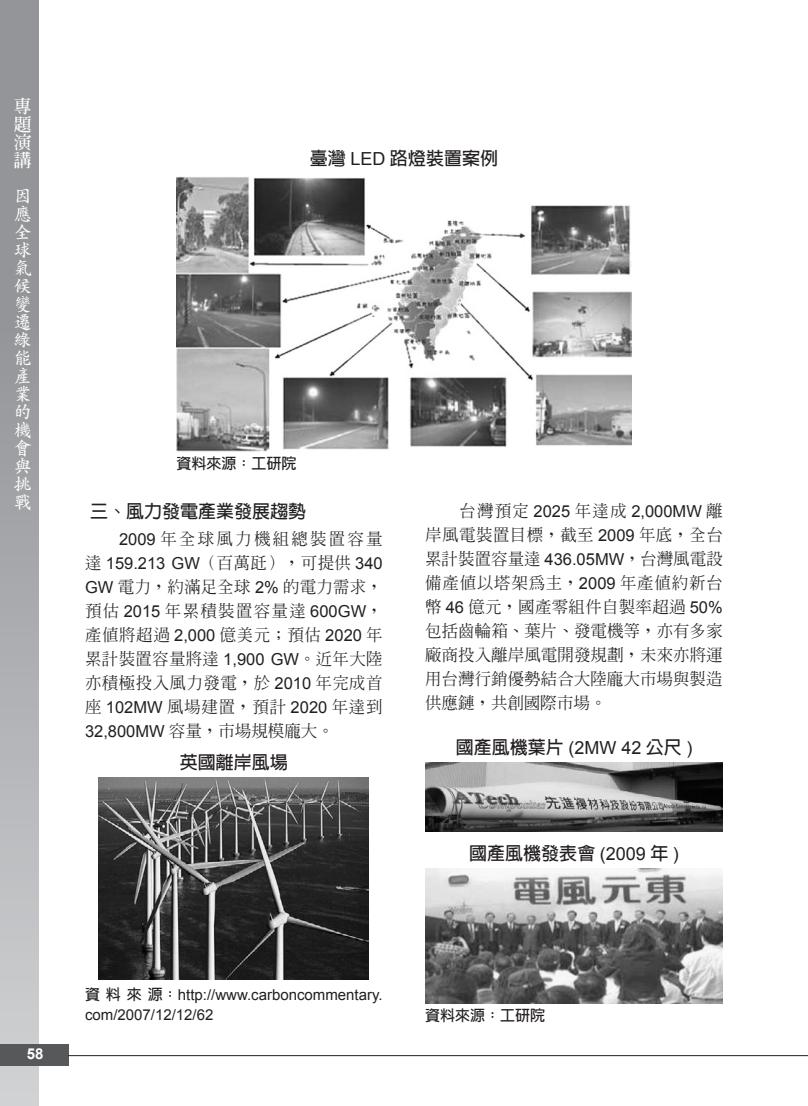
<style>
.page{position:relative;width:808px;height:1106px;background:#fff}
.page>*{position:absolute;margin:0;border:0;box-sizing:border-box;transform-origin:0 0}
.t1{font:700 18px "AR Hei B5";color:#231f20}
.t2{font:700 18px/18px "AR Kai B5";color:#fff}
.t3{font:700 18px/18px "AR Ming B5";color:#fff;text-align:justify}
.t4{font:500 16.5px/24px "AR Ming B5";letter-spacing:.005em;color:#231f20;text-align:justify}
.t5{font:16.5px "Arial";color:#231f20}
.t6{font:500 16.5px "AR Ming B5";letter-spacing:.135em;color:#231f20}
.t7{font:15px/19.5px "Arial";color:#231f20}
.t8{font:700 15px "AR Hei B5";color:#231f20}
.t9{font:700 15px "Arial";color:#fff}
.s1{font-family:"Arial";font-weight:400}
.s2{font-family:"AR Ming B5";font-weight:500}
.s3{font-family:"AR Hei B5";font-weight:700}
</style>
<div class="page">
<div style="left:0;top:0;width:38px;height:1106px;background:linear-gradient(to bottom,#86888c,#cccdcf)"></div>
<div style="left:0;top:1044px;width:68px;height:21px;background:#57585a"></div>
<hr style="left:68px;top:1055px;width:740px;height:1px;background:#231f20">
<img style="left:177px;top:176px;width:454px;height:276px">
<img style="left:99px;top:777px;width:270px;height:202px">
<img style="left:425px;top:868px;width:298px;height:135px">
<img style="left:425px;top:763px;width:298px;height:68px">
<p class="t3" style="left:14px;top:97px;width:19px">專題演講</p>
<p class="t2" style="left:14px;top:187px;width:19px">因應全球氣候變遷綠能產業的機會與挑戰</p>
<p class="t1" style="left:310px;top:149px;width:190px">臺灣 <span class="s1">LED</span> 路燈裝置案例</p>
<p class="t8" style="left:177px;top:456px;width:121px">資料來源：工研院</p>
<p class="t1" style="left:90px;top:502px;width:218px">三、風力發電產業發展趨勢</p>
<p class="t6" style="left:119px;top:530px;width:265px"><span class="s1">2009</span> 年全球風力機組總裝置容量</p>
<p class="t5" style="left:85px;top:552px;width:299px"><span class="s2">達</span> 159.213 GW<span class="s2">（百萬瓩），可提供</span> 340</p>
<p class="t4" style="left:85px;top:574px;width:299px"><span class="s1">GW</span> 電力，約滿足全球 <span class="s1">2%</span> 的電力需求，預估 <span class="s1">2015</span> 年累積裝置容量達 <span class="s1">600GW</span>，產值將超過 <span class="s1">2,000</span> 億美元；預估 <span class="s1">2020</span> 年累計裝置容量將達 <span class="s1">1,900 GW</span>。近年大陸亦積極投入風力發電，於 <span class="s1">2010</span> 年完成首座 <span class="s1">102MW</span> 風場建置，預計 <span class="s1">2020</span> 年達到<span class="s1">32,800MW</span> 容量，市場規模龐大。</p>
<p class="t1" style="left:180px;top:753px;width:109px">英國離岸風場</p>
<p class="t5" style="left:459px;top:500px;width:265px"><span class="s2">台灣預定</span> 2025 <span class="s2">年達成</span> 2,000MW <span class="s2">離</span></p>
<p class="t4" style="left:425px;top:522px;width:299px">岸風電裝置目標，截至 <span class="s1">2009</span> 年底，全台累計裝置容量達 <span class="s1">436.05MW</span>，台灣風電設備產值以塔架為主，<span class="s1">2009</span> 年產值約新台幣 <span class="s1">46</span> 億元，國產零組件自製率超過 <span class="s1">50%</span>包括齒輪箱、葉片、發電機等，亦有多家廠商投入離岸風電開發規劃，未來亦將運用台灣行銷優勢結合大陸龐大市場與製造供應鏈，共創國際市場。</p>
<p class="t1" style="left:456px;top:738px;width:238px">國產風機葉片 <span class="s1">(2MW 42</span> 公尺 <span class="s1">)</span></p>
<p class="t1" style="left:469px;top:843px;width:211px">國產風機發表會 <span class="s1">(2009</span> 年 <span class="s1">)</span></p>
<p class="t9" style="left:27px;top:1043px;width:18px">58</p>
<p class="t7" style="left:85px;top:985px;width:299px"><span class="s3">資料來源：</span>http://www.carboncommentary. com/2007/12/12/62</p>
<p class="t8" style="left:425px;top:1007px;width:121px">資料來源：工研院</p>
</div>
